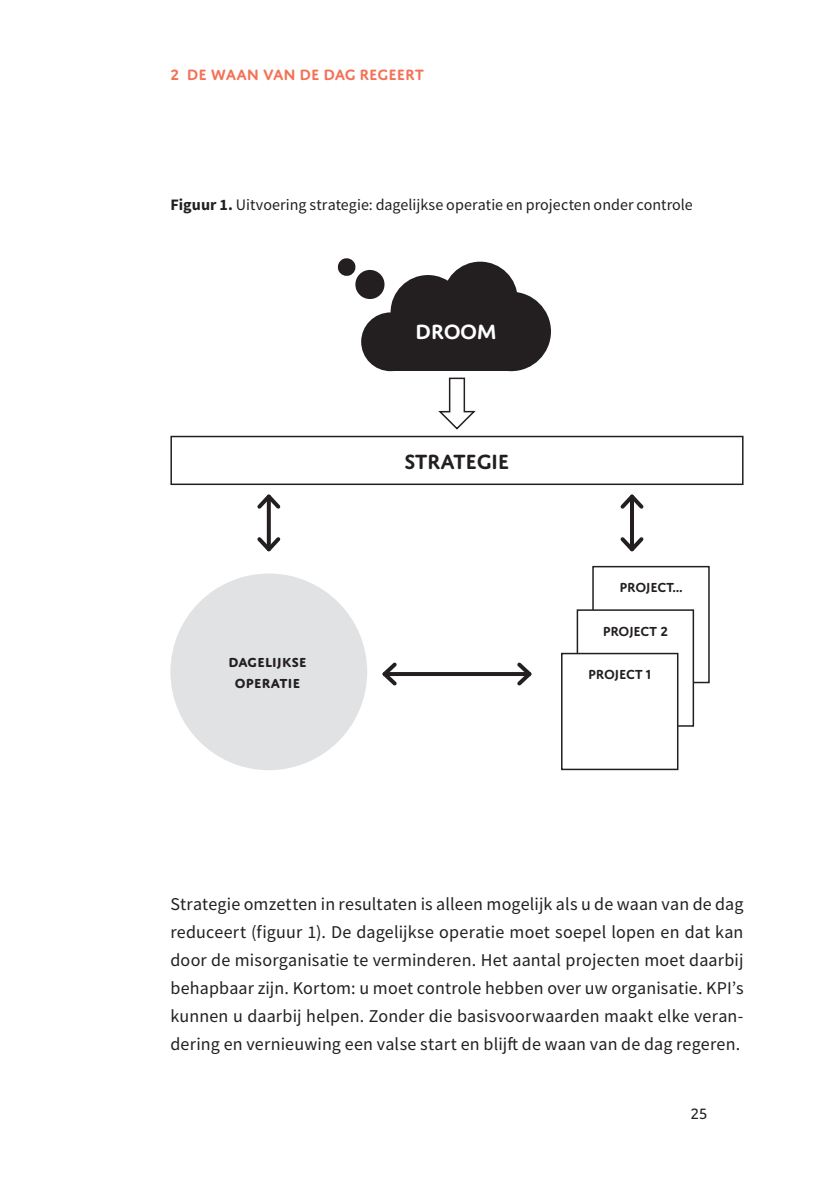
<style>
.page{position:relative;width:839px;height:1189px;background:#fff}
.page>*{position:absolute;margin:0;border:0;box-sizing:border-box;transform-origin:0 0}
.t1{font:600 22px "Domus Titling";letter-spacing:-.02em;color:#231f20}
.t2{font:600 22px "Domus Titling";letter-spacing:-.02em;color:#fff}
.t3{font:18px/28px "Source Sans Pro";letter-spacing:.01em;color:#231f20;text-align:justify}
.t4{font:16px "Source Sans Pro";color:#231f20}
.t5{font:600 16px "Domus Titling";letter-spacing:-.005em;color:#f37257}
.t6{font:16px "Domus Titling";color:#231f20}
.t7{font:600 14px "Domus Titling";letter-spacing:-.025em;color:#231f20}
.t8{font:700 14px/21.4px "Domus Titling";letter-spacing:.015em;color:#231f20;text-align:center}
.s1{font-weight:700}
</style>
<div class="page">
<div style="left:170px;top:436px;width:573px;height:49px;border:2px solid #231f20"></div>
<svg style="left:438px;top:377px;width:38px;height:53px"></svg>
<div style="left:170px;top:573px;width:197px;height:197px;background:#e1e2e4;border-radius:50%"></div>
<div style="left:592px;top:566px;width:117px;height:117px;border:2px solid #231f20"></div>
<div style="left:577px;top:610px;width:116px;height:116px;background:#fff"></div>
<div style="left:576px;top:609px;width:117px;height:118px;border:2px solid #231f20"></div>
<div style="left:561px;top:653px;width:116px;height:116px;background:#fff"></div>
<div style="left:561px;top:653px;width:117px;height:117px;border:2px solid #231f20"></div>
<hr style="left:384px;top:672px;width:145px;height:4px;background:#231f20">
<svg style="left:517px;top:662px;width:15px;height:24px"></svg>
<svg style="left:382px;top:662px;width:15px;height:24px"></svg>
<svg style="left:267px;top:512px;width:4px;height:21px"></svg>
<svg style="left:257px;top:494px;width:24px;height:18px"></svg>
<svg style="left:257px;top:533px;width:24px;height:19px"></svg>
<svg style="left:630px;top:512px;width:3px;height:21px"></svg>
<svg style="left:620px;top:494px;width:24px;height:18px"></svg>
<svg style="left:620px;top:533px;width:24px;height:19px"></svg>
<div style="left:361px;top:312px;width:59px;height:59px;background:#231f20;border-radius:50%"></div>
<div style="left:390px;top:275px;width:75px;height:75px;background:#231f20;border-radius:50%"></div>
<div style="left:442px;top:262px;width:75px;height:74px;background:#231f20;border-radius:50%"></div>
<div style="left:471px;top:292px;width:79px;height:79px;background:#231f20;border-radius:50%"></div>
<div style="left:390px;top:325px;width:121px;height:46px;background:#231f20"></div>
<svg style="left:337px;top:258px;width:48px;height:41px"></svg>
<p class="t5" style="left:170px;top:65px;width:255px">2 DE WAAN VAN DE DAG REGEERT</p>
<p class="t4" style="left:170px;top:195px;width:523px"><span class="s1">Figuur 1.</span> Uitvoering strategie: dagelijkse operatie en projecten onder controle</p>
<p class="t2" style="left:415px;top:318px;width:83px">DROOM</p>
<p class="t8" style="left:228px;top:651px;width:80px">DAGELIJKSE<br>OPERATIE</p>
<p class="t1" style="left:404px;top:449px;width:106px">STRATEGIE</p>
<p class="t7" style="left:619px;top:579px;width:65px">PROJECT...</p>
<p class="t7" style="left:602px;top:623px;width:67px">PROJECT 2</p>
<p class="t7" style="left:588px;top:666px;width:65px">PROJECT 1</p>
<p class="t3" style="left:170px;top:890px;width:574px">Strategie omzetten in resultaten is alleen mogelijk als u de waan van de dag reduceert (figuur 1). De dagelijkse operatie moet soepel lopen en dat kan door de misorganisatie te verminderen. Het aantal projecten moet daarbij behapbaar zijn. Kortom: u moet controle hebben over uw organisatie. KPI’s kunnen u daarbij helpen. Zonder die basisvoorwaarden maakt elke veran&shy;dering en vernieuwing een valse start en blijft de waan van de dag regeren.</p>
<p class="t6" style="left:690px;top:1105px;width:19px">25</p>
</div>
